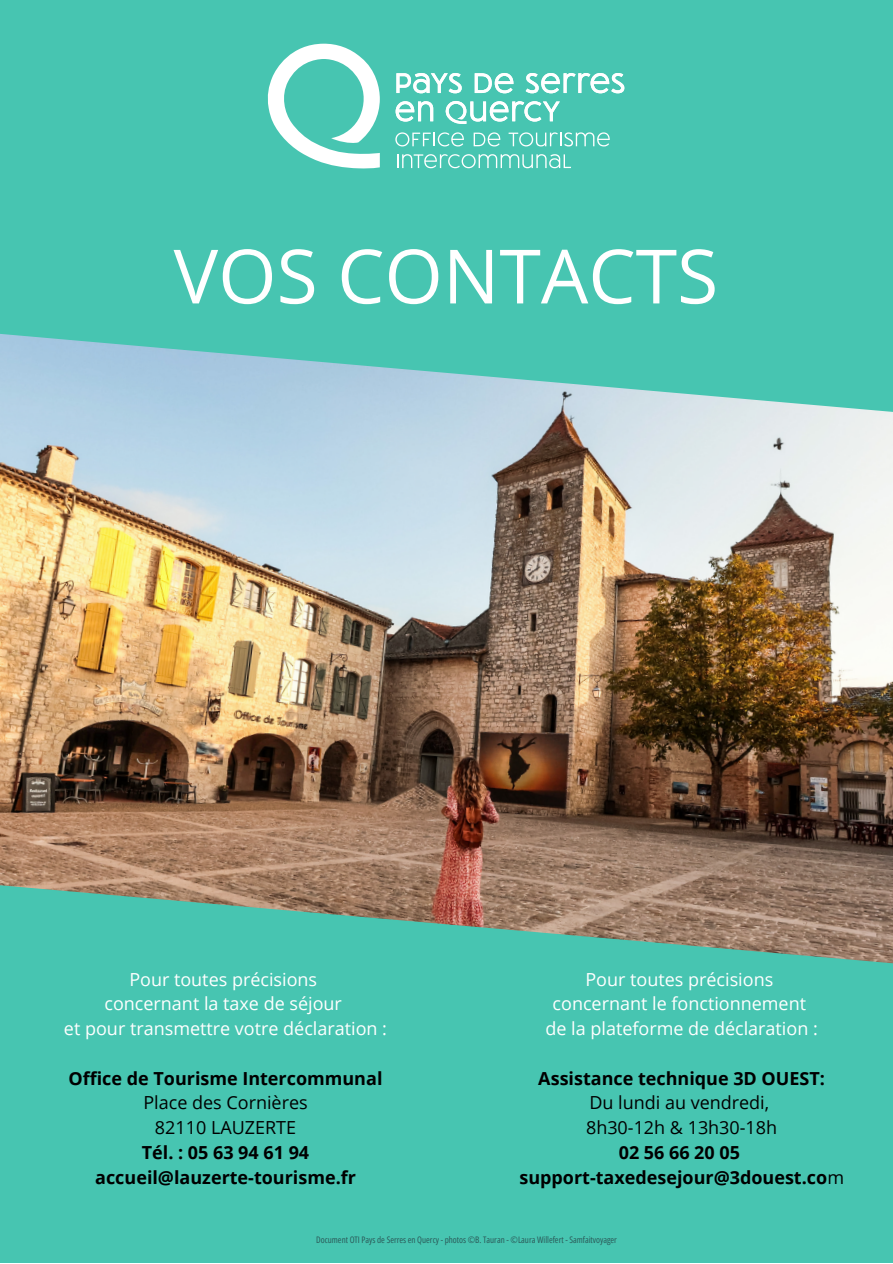
<style>
.page{position:relative;width:893px;height:1264px;background:#fff}
.page>*{position:absolute;margin:0;border:0;box-sizing:border-box;transform-origin:0 0}
.t1{font:75px "Open Sans";color:#fff}
.t2{font:18px "Open Sans";color:#fff}
.t3{font:700 18px "Open Sans";color:#000}
.t4{font:18px "Open Sans";color:#000}
.t5{font:9px "Open Sans Condensed";color:#2b5958}
.s1{font-weight:400}
</style>
<div class="page">
<div style="left:0;top:0;width:892px;height:1262px;background:#47c5b1"></div>
<img style="left:0;top:334px;width:892px;height:630px">
<svg style="left:268px;top:44px;width:112px;height:124px"></svg>
<svg style="left:396px;top:73px;width:65px;height:20px"></svg>
<svg style="left:474px;top:73px;width:39px;height:20px"></svg>
<svg style="left:525px;top:73px;width:99px;height:20px"></svg>
<svg style="left:395px;top:101px;width:38px;height:21px"></svg>
<svg style="left:445px;top:101px;width:114px;height:23px"></svg>
<svg style="left:395px;top:132px;width:69px;height:14px"></svg>
<svg style="left:473px;top:132px;width:27px;height:14px"></svg>
<svg style="left:508px;top:132px;width:101px;height:14px"></svg>
<svg style="left:397px;top:154px;width:174px;height:14px"></svg>
<p class="t1" style="left:173px;top:223px;width:546px">VOS CONTACTS</p>
<p class="t2" style="left:129px;top:966px;width:189px">Pour toutes précisions</p>
<p class="t2" style="left:104px;top:991px;width:239px">concernant la taxe de séjour</p>
<p class="t2" style="left:64px;top:1015px;width:324px">et pour transmettre votre déclaration :</p>
<p class="t3" style="left:69px;top:1065px;width:315px">Office de Tourisme Intercommunal</p>
<p class="t4" style="left:143px;top:1090px;width:166px">Place des Cornières</p>
<p class="t4" style="left:155px;top:1114px;width:143px">82110 LAUZERTE</p>
<p class="t3" style="left:142px;top:1139px;width:169px">Tél. : 05 63 94 61 94</p>
<p class="t3" style="left:95px;top:1164px;width:262px">accueil@lauzerte-tourisme.fr</p>
<p class="t2" style="left:585px;top:966px;width:189px">Pour toutes précisions</p>
<p class="t2" style="left:552px;top:991px;width:255px">concernant le fonctionnement</p>
<p class="t2" style="left:545px;top:1015px;width:274px">de la plateforme de déclaration :</p>
<p class="t3" style="left:538px;top:1065px;width:288px">Assistance technique 3D OUEST:</p>
<p class="t4" style="left:589px;top:1090px;width:181px">Du lundi au vendredi,</p>
<p class="t4" style="left:586px;top:1114px;width:193px">8h30-12h &amp; 13h30-18h</p>
<p class="t3" style="left:618px;top:1139px;width:123px">02 56 66 20 05</p>
<p class="t3" style="left:519px;top:1164px;width:326px">support-taxedesejour@3douest.co<span class="s1">m</span></p>
<p class="t5" style="left:316px;top:1233px;width:302px">Document OTI Pays de Serres en Quercy - photos ©B. Tauran - ©Laura Willefert - Samfaitvoyager</p>
</div>
